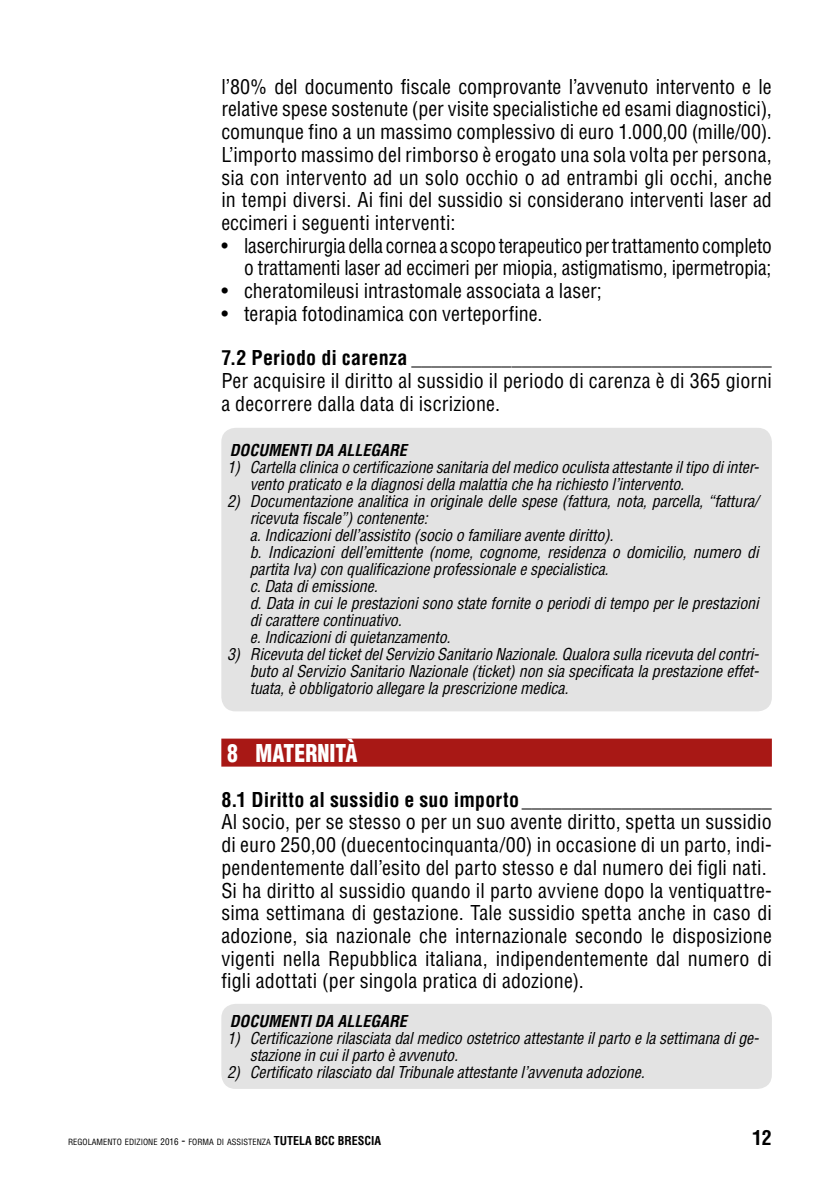
<style>
.page{position:relative;width:840px;height:1191px;background:#fff}
.page>*{position:absolute;margin:0;border:0;box-sizing:border-box;transform-origin:0 0}
.t1{font:900 condensed 24px "Helvetica LT Std";color:#fff;scale:.9 1}
.t2{font:condensed 20px/22.6px "Helvetica LT Std";letter-spacing:.005em;color:#000}
.t3{font:700 condensed 20px "Helvetica LT Std";letter-spacing:.01em;color:#000}
.t4{font:italic condensed 16px/17px "Helvetica LT Std";letter-spacing:-.01em;color:#000}
.t5{font:italic 700 condensed 16px "Helvetica LT Std";color:#000}
.t6{font:condensed 8.4px "Helvetica LT Std";color:#000}
.s1{font-size:9px}
.s2{font-size:12px}
.s3{font-weight:700;font-size:12px}
</style>
<div class="page">
<div style="left:221px;top:738px;width:550px;height:28px;background:#a81815"></div>
<div style="left:221px;top:428px;width:550px;height:283px;background:#e3e3e3;border-radius:14px"></div>
<div style="left:221px;top:1003px;width:550px;height:86px;background:#e3e3e3;border-radius:14px"></div>
<p class="t2" style="left:221px;top:75px;width:551px;text-align:justify">l’80% del documento fiscale comprovante l’avvenuto intervento e le relative spese sostenute (per visite specialistiche ed esami diagnostici), comunque fino a un massimo complessivo di euro 1.000,00 (mille/00).<br>L’importo massimo del rimborso è erogato una sola volta per persona, sia con intervento ad un solo occhio o ad entrambi gli occhi, anche in tempi diversi. Ai fini del sussidio si considerano interventi laser ad eccimeri i seguenti interventi:</p>
<p class="t2" style="left:221px;top:234px;width:551px;text-align:right">• laserchirurgia della cornea a scopo terapeutico per trattamento completo o trattamenti laser ad eccimeri per miopia, astigmatismo, ipermetropia;</p>
<p class="t2" style="left:221px;top:279px;width:382px">• cheratomileusi intrastomale associata a laser;</p>
<p class="t2" style="left:221px;top:302px;width:322px">• terapia fotodinamica con verteporfine.</p>
<p class="t3" style="left:221px;top:345px;width:551px">7.2 Periodo di carenza ____________________________________</p>
<p class="t2" style="left:221px;top:369px;width:552px">Per acquisire il diritto al sussidio il periodo di carenza è di 365 giorni a decorrere dalla data di iscrizione.</p>
<p class="t5" style="left:230px;top:440px;width:178px">DOCUMENTI DA ALLEGARE</p>
<p class="t4" style="left:249px;top:459px;width:510px;text-indent:-23px">1) Cartella clinica o certificazione sanitaria del medico oculista attestante il tipo di inter&shy;vento praticato e la diagnosi della malattia che ha richiesto l’intervento.</p>
<p class="t4" style="left:249px;top:493px;width:510px;text-indent:-23px">2) Documentazione analitica in originale delle spese (fattura, nota, parcella, “fattura/ ricevuta fiscale”) contenente:<br>a. Indicazioni dell’assistito (socio o familiare avente diritto).<br>b. Indicazioni dell’emittente (nome, cognome, residenza o domicilio, numero di partita Iva) con qualificazione professionale e specialistica.<br>c. Data di emissione.<br>d. Data in cui le prestazioni sono state fornite o periodi di tempo per le prestazioni di carattere continuativo.<br>e. Indicazioni di quietanzamento.</p>
<p class="t4" style="left:249px;top:646px;width:510px;text-align:justify;text-indent:-23px">3) Ricevuta del ticket del Servizio Sanitario Nazionale. Qualora sulla ricevuta del contri&shy;buto al Servizio Sanitario Nazionale (ticket) non sia specificata la prestazione effet&shy;tuata, è obbligatorio allegare la prescrizione medica.</p>
<p class="t1" style="left:227px;top:738px;width:146px">8 MATERNITÀ</p>
<p class="t3" style="left:221px;top:787px;width:551px">8.1 Diritto al sussidio e suo importo _________________________</p>
<p class="t2" style="left:221px;top:810px;width:551px">Al socio, per se stesso o per un suo avente diritto, spetta un sussidio di euro 250,00 (duecentocinquanta/00) in occasione di un parto, indi&shy;pendentemente dall’esito del parto stesso e dal numero dei figli nati.<br>Si ha diritto al sussidio quando il parto avviene dopo la ventiquattre&shy;sima settimana di gestazione. Tale sussidio spetta anche in caso di adozione, sia nazionale che internazionale secondo le disposizione vigenti nella Repubblica italiana, indipendentemente dal numero di figli adottati (per singola pratica di adozione).</p>
<p class="t5" style="left:230px;top:1010px;width:178px">DOCUMENTI DA ALLEGARE</p>
<p class="t4" style="left:249px;top:1029px;width:510px;text-indent:-23px">1) Certificazione rilasciata dal medico ostetrico attestante il parto e la settimana di ge&shy;stazione in cui il parto è avvenuto.</p>
<p class="t4" style="left:227px;top:1063px;width:419px">2) Certificato rilasciato dal Tribunale attestante l’avvenuta adozione.</p>
<p class="t6" style="left:68px;top:1136px;width:314px">REGOLAMENTO EDIZIONE <span class="s1">2016</span> <span class="s2">-</span> FORMA DI ASSISTENZA <span class="s3">TUTELA BCC</span> <span class="s3">BRESCIA</span></p>
<p class="t3" style="left:751px;top:1125px;width:21px">12</p>
</div>
